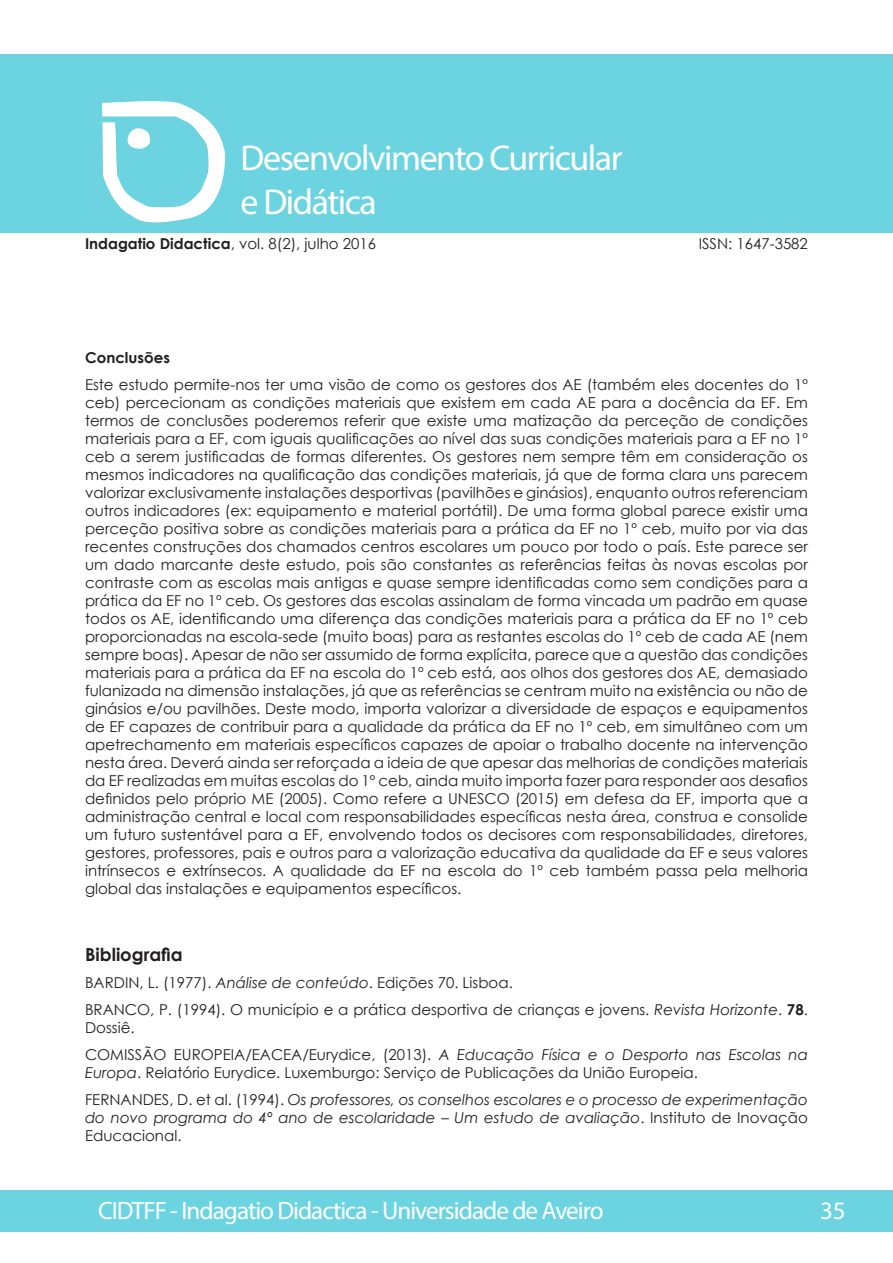
<style>
.page{position:relative;width:893px;height:1263px;background:#fff}
.page>*{position:absolute;margin:0;border:0;box-sizing:border-box;transform-origin:0 0}
.t1{font:36px/43.2px "Myriad Pro";letter-spacing:-.04em;color:#fff}
.t2{font:25.2px "Myriad Pro";letter-spacing:-.04em;color:#fff}
.t3{font:700 18px "Century Gothic";color:#231f20}
.t4{font:15px/18px "Century Gothic";color:#231f20}
.t5{font:italic 15px/18px "Century Gothic";color:#231f20}
.t6{font:700 15px "Century Gothic";color:#231f20}
.s1{font-weight:700}
.s2{font-style:italic}
.s3{font-style:normal}
</style>
<div class="page">
<div style="left:0;top:1190px;width:892px;height:41px;background:#6cd4e1"></div>
<div style="left:0;top:54px;width:893px;height:179px;background:#6cd4e1"></div>
<svg style="left:102px;top:101px;width:124px;height:122px"></svg>
<h1 class="t1" style="left:241px;top:136px;width:384px">Desenvolvimento Curricular e Didática</h1>
<p class="t4" style="left:85px;top:234px;width:293px"><span class="s1">Indagatio Didactica</span>, vol. 8(2), julho 2016</p>
<p class="t4" style="left:699px;top:234px;width:111px">ISSN: 1647-3582</p>
<p class="t6" style="left:85px;top:346px;width:86px">Conclusões</p>
<p class="t4" style="left:85px;top:375px;width:724px;text-align:justify">Este estudo permite-nos ter uma visão de como os gestores dos AE (também eles docentes do 1º ceb) percecionam as condições materiais que existem em cada AE para a docência da EF. Em termos de conclusões poderemos referir que existe uma matização da perceção de condições materiais para a EF, com iguais qualificações ao nível das suas condições materiais para a EF no 1º ceb a serem justificadas de formas diferentes. Os gestores nem sempre têm em consideração os mesmos indicadores na qualificação das condições materiais, já que de forma clara uns parecem valorizar exclusivamente instalações desportivas (pavilhões e ginásios), enquanto outros referenciam outros indicadores (ex: equipamento e material portátil). De uma forma global parece existir uma perceção positiva sobre as condições materiais para a prática da EF no 1º ceb, muito por via das recentes construções dos chamados centros escolares um pouco por todo o país. Este parece ser um dado marcante deste estudo, pois são constantes as referências feitas às novas escolas por contraste com as escolas mais antigas e quase sempre identificadas como sem condições para a prática da EF no 1º ceb. Os gestores das escolas assinalam de forma vincada um padrão em quase todos os AE, identificando uma diferença das condições materiais para a prática da EF no 1º ceb proporcionadas na escola-sede (muito boas) para as restantes escolas do 1º ceb de cada AE (nem sempre boas). Apesar de não ser assumido de forma explícita, parece que a questão das condições materiais para a prática da EF na escola do 1º ceb está, aos olhos dos gestores dos AE, demasiado fulanizada na dimensão instalações, já que as referências se centram muito na existência ou não de ginásios e/ou pavilhões. Deste modo, importa valorizar a diversidade de espaços e equipamentos de EF capazes de contribuir para a qualidade da prática da EF no 1º ceb, em simultâneo com um apetrechamento em materiais específicos capazes de apoiar o trabalho docente na intervenção nesta área. Deverá ainda ser reforçada a ideia de que apesar das melhorias de condições materiais da EF realizadas em muitas escolas do 1º ceb, ainda muito importa fazer para responder aos desafios definidos pelo próprio ME (2005). Como refere a UNESCO (2015) em defesa da EF, importa que a administração central e local com responsabilidades específicas nesta área, construa e consolide um futuro sustentável para a EF, envolvendo todos os decisores com responsabilidades, diretores, gestores, professores, pais e outros para a valorização educativa da qualidade da EF e seus valores intrínsecos e extrínsecos. A qualidade da EF na escola do 1º ceb também passa pela melhoria global das instalações e equipamentos específicos.</p>
<p class="t3" style="left:85px;top:940px;width:99px">Bibliografia</p>
<p class="t4" style="left:85px;top:968px;width:724px;line-height:27px">BARDIN, L. (1977). <span class="s2">Análise de conteúdo</span>. Edições 70. Lisboa.<br>BRANCO, P. (1994). O município e a prática desportiva de crianças e jovens. <span class="s2">Revista Horizonte</span>. <span class="s1">78</span>.</p>
<p class="t4" style="left:85px;top:1013px;width:724px;line-height:27px">Dossiê.<br>COMISSÃO EUROPEIA/EACEA/Eurydice, (2013). <span class="s2">A Educação Física e o Desporto nas Escolas na</span></p>
<p class="t4" style="left:85px;top:1058px;width:724px;line-height:27px"><span class="s2">Europa</span>. Relatório Eurydice. Luxemburgo: Serviço de Publicações da União Europeia.<br>FERNANDES, D. et al. (1994). <span class="s2">Os professores, os conselhos escolares e o processo de experimentação</span></p>
<p class="t5" style="left:85px;top:1108px;width:724px">do novo programa do 4º ano de escolaridade – Um estudo de avaliação<span class="s3">. Instituto de Inovação<br>Educacional.</span></p>
<h2 class="t2" style="left:98px;top:1194px;width:507px">CIDTFF - Indagatio Didactica - Universidade de Aveiro</h2>
<h2 class="t2" style="left:820px;top:1194px;width:27px">35</h2>
</div>
